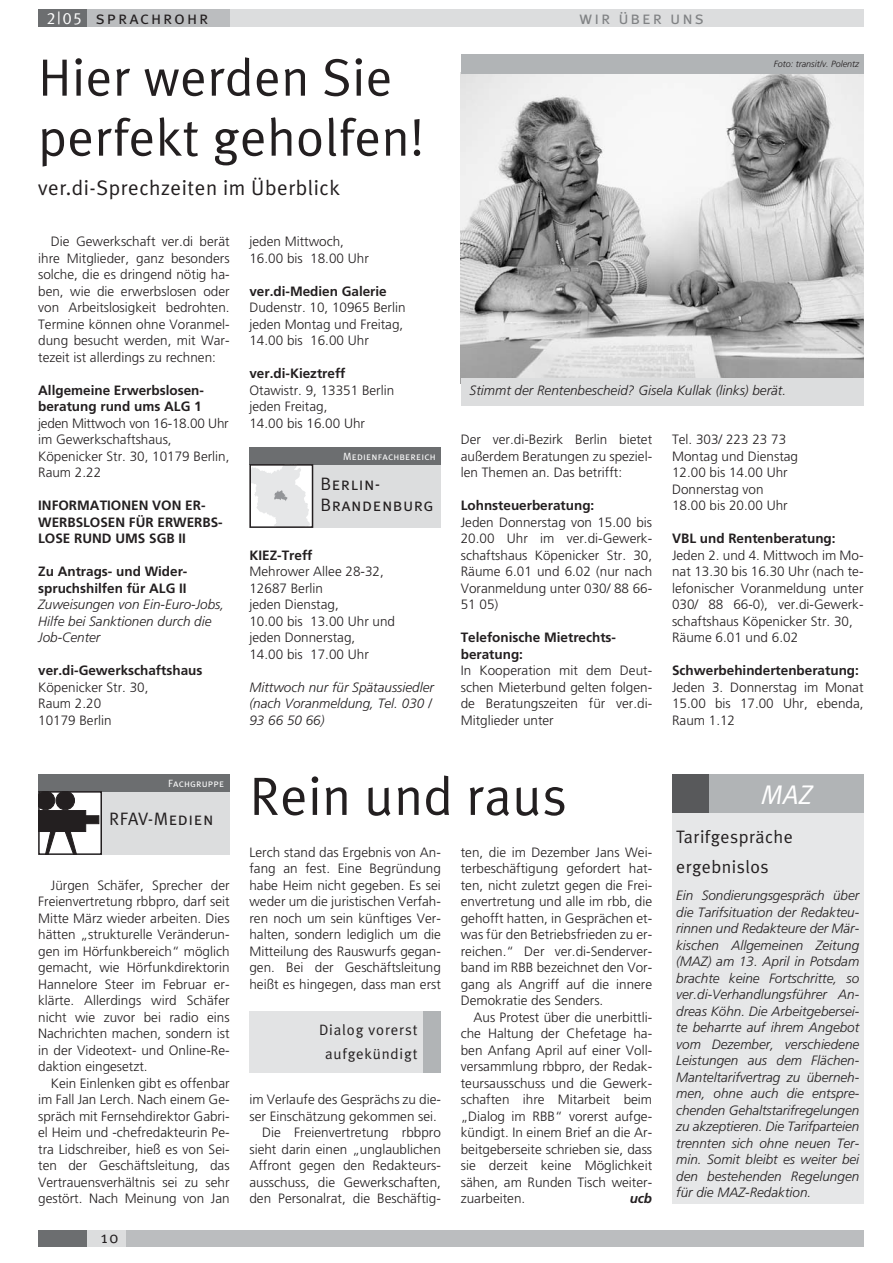
<style>
.page{position:relative;width:893px;height:1263px;background:#fff}
.page>*{position:absolute;margin:0;border:0;box-sizing:border-box;transform-origin:0 0}
.t1{font:54px "Meta Plus Normal";letter-spacing:.01em;color:#231f20}
.t2{font:52.5px/60px "Meta Plus Normal";letter-spacing:.01em;color:#231f20}
.t3{font:italic 27px "Meta Plus Normal Caps";color:#fff}
.t4{font:21px "Meta Plus Normal";letter-spacing:.025em;color:#231f20}
.t5{font:18px/21px "Meta Plus Normal Caps";letter-spacing:.025em;color:#231f20}
.t6{font:18px/30px "Meta Plus Normal";letter-spacing:.025em;color:#231f20}
.t7{font:18px "Meta Plus Normal Caps";letter-spacing:.105em;color:#231f20}
.t8{font:18px "Meta Plus Normal Caps";letter-spacing:.105em;color:#808284}
.t9{font:16.5px "Meta Plus Normal";color:#231f20}
.t10{font:15px/24px "Meta Plus Normal";letter-spacing:.055em;color:#231f20;text-align:center}
.t11{font:300 13.5px/16.5px "Frutiger";color:#231f20;text-align:justify}
.t12{font:italic 300 13.5px/16.5px "Frutiger";color:#231f20}
.t13{font:700 13.5px/16.5px "Frutiger";color:#231f20}
.t14{font:italic 700 13.5px "Frutiger";color:#231f20}
.t15{font:10.5px "Meta Plus Normal Caps";letter-spacing:.015em;color:#fff}
.t16{font:italic 300 9px "Frutiger";color:#231f20}
.s1{font-size:16.5px;color:#fff}
</style>
<div class="page">
<div style="left:38px;top:10px;width:825px;height:17px;background:#dcddde"></div>
<div style="left:38px;top:10px;width:192px;height:17px;background:#bbbdbf"></div>
<div style="left:38px;top:10px;width:48px;height:17px;background:#6c6e70"></div>
<div style="left:38px;top:1230px;width:825px;height:17px;background:#dcddde"></div>
<div style="left:126px;top:1230px;width:737px;height:17px;background:#bbbdbf"></div>
<div style="left:38px;top:1230px;width:48px;height:17px;background:#6c6e70"></div>
<img style="left:461px;top:74px;width:402px;height:304px">
<div style="left:461px;top:378px;width:402px;height:28px;background:#dcddde"></div>
<div style="left:461px;top:54px;width:402px;height:20px;background:#b1b4b6"></div>
<div style="left:249px;top:447px;width:192px;height:81px;background:#dcddde"></div>
<div style="left:249px;top:447px;width:192px;height:17px;background:#6c6e70"></div>
<svg style="left:252px;top:467px;width:58px;height:58px"></svg>
<div style="left:249px;top:464px;width:64px;height:64px;border:2px solid #231f20"></div>
<div style="left:38px;top:774px;width:192px;height:81px;background:#dcddde"></div>
<div style="left:38px;top:774px;width:192px;height:17px;background:#6c6e70"></div>
<div style="left:39px;top:792px;width:62px;height:62px;background:#fff"></div>
<div style="left:85px;top:815px;width:14px;height:9px;background:#231f20;border:1px solid #231f20"></div>
<svg style="left:41px;top:794px;width:45px;height:58px"></svg>
<div style="left:38px;top:791px;width:64px;height:64px;border:2px solid #231f20"></div>
<div style="left:672px;top:807px;width:191px;height:396px;background:#e6e7e8"></div>
<div style="left:672px;top:774px;width:191px;height:39px;background:#b1b4b6"></div>
<div style="left:672px;top:774px;width:36px;height:39px;background:#58595b"></div>
<div style="left:249px;top:1011px;width:192px;height:62px;background:#e2e3e4"></div>
<div style="left:424px;top:1011px;width:17px;height:62px;background:#b1b4b6"></div>
<h3 class="t7" style="left:47px;top:7px;width:163px"><span class="s1">2|05</span> sprachrohr</h3>
<h3 class="t8" style="left:579px;top:7px;width:126px">wir über uns</h3>
<h2 class="t2" style="left:38px;top:51px;width:387px">Hier werden Sie perfekt geholfen!</h2>
<h3 class="t4" style="left:38px;top:180px;width:303px">ver.di-Sprechzeiten im Überblick</h3>
<p class="t16" style="left:773px;top:60px;width:87px">Foto: transit/v. Polentz</p>
<p class="t11" style="left:38px;top:234px;width:193px;text-indent:13px">Die Gewerkschaft ver.di berät ihre Mitglieder, ganz besonders solche, die es dringend nötig ha&shy;ben, wie die erwerbslosen oder von Arbeitslosigkeit bedrohten.<br>Termine können ohne Voranmel&shy;dung besucht werden, mit War&shy;tezeit ist allerdings zu rechnen:</p>
<p class="t13" style="left:38px;top:383px;width:167px">Allgemeine Erwerbslosen&shy;beratung rund ums ALG 1</p>
<p class="t11" style="left:38px;top:416px;width:193px;text-align:left">jeden Mittwoch von 16-18.00 Uhr im Gewerkschaftshaus,<br>Köpenicker Str. 30, 10179 Berlin,<br>Raum 2.22</p>
<p class="t13" style="left:38px;top:498px;width:186px">INFORMATIONEN VON ER-<br>WERBSLOSEN FÜR ERWERBS-<br>LOSE RUND UMS SGB II</p>
<p class="t13" style="left:38px;top:564px;width:151px">Zu Antrags- und Wider&shy;spruchshilfen für ALG II</p>
<p class="t12" style="left:38px;top:597px;width:188px">Zuweisungen von Ein-Euro-Jobs,<br>Hilfe bei Sanktionen durch die<br>Job-Center</p>
<p class="t13" style="left:38px;top:663px;width:166px">ver.di-Gewerkschaftshaus</p>
<p class="t11" style="left:38px;top:680px;width:112px;text-align:left">Köpenicker Str. 30,<br>Raum 2.20<br>10179 Berlin</p>
<p class="t15" style="left:168px;top:777px;width:58px">Fachgruppe</p>
<h3 class="t5" style="left:109px;top:808px;width:106px">RFAV-Medien</h3>
<p class="t11" style="left:38px;top:878px;width:193px;text-indent:13px">Jürgen Schäfer, Sprecher der Freienvertretung rbbpro, darf seit Mitte März wieder arbeiten. Dies hätten „strukturelle Veränderun&shy;gen im Hörfunkbereich“ möglich gemacht, wie Hörfunkdirektorin Hannelore Steer im Februar er&shy;klärte. Allerdings wird Schäfer nicht wie zuvor bei radio eins Nachrichten machen, sondern ist in der Videotext- und Online-Re&shy;daktion eingesetzt.</p>
<p class="t11" style="left:38px;top:1076px;width:193px;text-indent:13px">Kein Einlenken gibt es offenbar im Fall Jan Lerch. Nach einem Ge&shy;spräch mit Fernsehdirektor Gabri&shy;el Heim und -chefredakteurin Pe&shy;tra Lidschreiber, hieß es von Sei&shy;ten der Geschäftsleitung, das Vertrauensverhältnis sei zu sehr gestört. Nach Meinung von Jan</p>
<p class="t9" style="left:101px;top:1231px;width:19px">10</p>
<p class="t11" style="left:249px;top:234px;width:121px">jeden Mittwoch,<br>16.00 bis 18.00 Uhr</p>
<p class="t13" style="left:249px;top:284px;width:139px">ver.di-Medien Galerie</p>
<p class="t11" style="left:249px;top:300px;width:158px;text-align:left">Dudenstr. 10, 10965 Berlin jeden Montag und Freitag,<br>14.00 bis 16.00 Uhr</p>
<p class="t13" style="left:249px;top:366px;width:98px">ver.di-Kieztreff</p>
<p class="t11" style="left:249px;top:383px;width:146px;text-align:left">Otawistr. 9, 13351 Berlin jeden Freitag,<br>14.00 bis 16.00 Uhr</p>
<p class="t15" style="left:343px;top:450px;width:94px">Medienfachbereich</p>
<h3 class="t5" style="left:320px;top:473px;width:114px">Berlin-<br>Brandenburg</h3>
<p class="t13" style="left:249px;top:548px;width:65px">KIEZ-Treff</p>
<p class="t11" style="left:249px;top:564px;width:147px;text-align:left">Mehrower Allee 28-32,<br>12687 Berlin<br>jeden Dienstag,<br>10.00 bis 13.00 Uhr und jeden Donnerstag,<br>14.00 bis 17.00 Uhr</p>
<p class="t12" style="left:249px;top:680px;width:186px">Mittwoch nur für Spätaussiedler (nach Voranmeldung, Tel. 030 /<br>93 66 50 66)</p>
<p class="t12" style="left:469px;top:384px;width:318px">Stimmt der Rentenbescheid? Gisela Kullak (links) berät.</p>
<p class="t11" style="left:461px;top:432px;width:193px">Der ver.di-Bezirk Berlin bietet außerdem Beratungen zu speziel&shy;len Themen an. Das betrifft:</p>
<p class="t13" style="left:461px;top:498px;width:135px">Lohnsteuerberatung:</p>
<p class="t11" style="left:461px;top:515px;width:193px">Jeden Donnerstag von 15.00 bis 20.00 Uhr im ver.di-Gewerk&shy;schaftshaus Köpenicker Str. 30, Räume 6.01 und 6.02 (nur nach Voranmeldung unter 030/ 88 66- 51 05)</p>
<p class="t13" style="left:461px;top:630px;width:157px">Telefonische Mietrechts&shy;beratung:</p>
<p class="t11" style="left:461px;top:663px;width:193px">In Kooperation mit dem Deut&shy;schen Mieterbund gelten folgen&shy;de Beratungszeiten für ver.di-Mitglieder unter</p>
<p class="t11" style="left:672px;top:432px;width:128px;text-align:left">Tel. 303/ 223 23 73<br>Montag und Dienstag<br>12.00 bis 14.00 Uhr<br>Donnerstag von<br>18.00 bis 20.00 Uhr</p>
<p class="t13" style="left:672px;top:531px;width:165px">VBL und Rentenberatung:</p>
<p class="t11" style="left:672px;top:548px;width:193px;text-align:left">Jeden 2. und 4. Mittwoch im Mo&shy;nat 13.30 bis 16.30 Uhr (nach te&shy;lefonischer Voranmeldung unter<br>030/ 88 66-0), ver.di-Gewerk&shy;schaftshaus Köpenicker Str. 30,<br>Räume 6.01 und 6.02</p>
<p class="t13" style="left:672px;top:663px;width:188px">Schwerbehindertenberatung:</p>
<p class="t11" style="left:672px;top:680px;width:193px">Jeden 3. Donnerstag im Monat 15.00 bis 17.00 Uhr, ebenda, Raum 1.12</p>
<h1 class="t1" style="left:249px;top:776px;width:319px">Rein und raus</h1>
<p class="t11" style="left:249px;top:845px;width:193px">Lerch stand das Ergebnis von An&shy;fang an fest. Eine Begründung habe Heim nicht gegeben. Es sei weder um die juristischen Verfah&shy;ren noch um sein künftiges Ver&shy;halten, sondern lediglich um die Mitteilung des Rauswurfs gegan&shy;gen. Bei der Geschäftsleitung heißt es hingegen, dass man erst</p>
<p class="t10" style="left:319px;top:1019px;width:100px">Dialog vorerst aufgekündigt</p>
<p class="t11" style="left:249px;top:1092px;width:193px;text-align:right">im Verlaufe des Gesprächs zu die&shy;ser Einschätzung gekommen sei.<br>Die Freienvertretung rbbpro sieht darin einen „unglaublichen<br>Affront gegen den Redakteurs&shy;ausschuss, die Gewerkschaften, den Personalrat, die Beschäftig-</p>
<p class="t11" style="left:461px;top:845px;width:193px">ten, die im Dezember Jans Wei&shy;terbeschäftigung gefordert hat&shy;ten, nicht zuletzt gegen die Frei&shy;envertretung und alle im rbb, die gehofft hatten, in Gesprächen et&shy;was für den Betriebsfrieden zu er&shy;reichen.“ Der ver.di-Senderver&shy;band im RBB bezeichnet den Vor&shy;gang als Angriff auf die innere Demokratie des Senders.</p>
<p class="t11" style="left:461px;top:1010px;width:193px;text-indent:13px">Aus Protest über die unerbittli&shy;che Haltung der Chefetage ha&shy;ben Anfang April auf einer Voll&shy;versammlung rbbpro, der Redak&shy;teursausschuss und die Gewerk&shy;schaften ihre Mitarbeit beim „Dialog im RBB“ vorerst aufge&shy;kündigt. In einem Brief an die Ar&shy;beitgeberseite schrieben sie, dass sie derzeit keine Möglichkeit sähen, am Runden Tisch weiter&shy;zuarbeiten.</p>
<p class="t14" style="left:629px;top:1193px;width:24px">ucb</p>
<h3 class="t3" style="left:761px;top:779px;width:52px">MAZ</h3>
<h3 class="t6" style="left:676px;top:823px;width:118px">Tarifgespräche ergebnislos</h3>
<p class="t12" style="left:676px;top:888px;width:184px;text-align:justify">Ein Sondierungsgespräch über die Tarifsituation der Redakteu&shy;rinnen und Redakteure der Mär&shy;kischen Allgemeinen Zeitung (MAZ) am 13. April in Potsdam brachte keine Fortschritte, so ver.di-Verhandlungsführer An&shy;dreas Köhn. Die Arbeitgebersei&shy;te beharrte auf ihrem Angebot vom Dezember, verschiedene Leistungen aus dem Flächen-Manteltarifvertrag zu überneh&shy;men, ohne auch die entspre&shy;chenden Gehaltstarifregelungen zu akzeptieren. Die Tarifparteien trennten sich ohne neuen Ter&shy;min. Somit bleibt es weiter bei den bestehenden Regelungen für die MAZ-Redaktion.</p>
</div>
